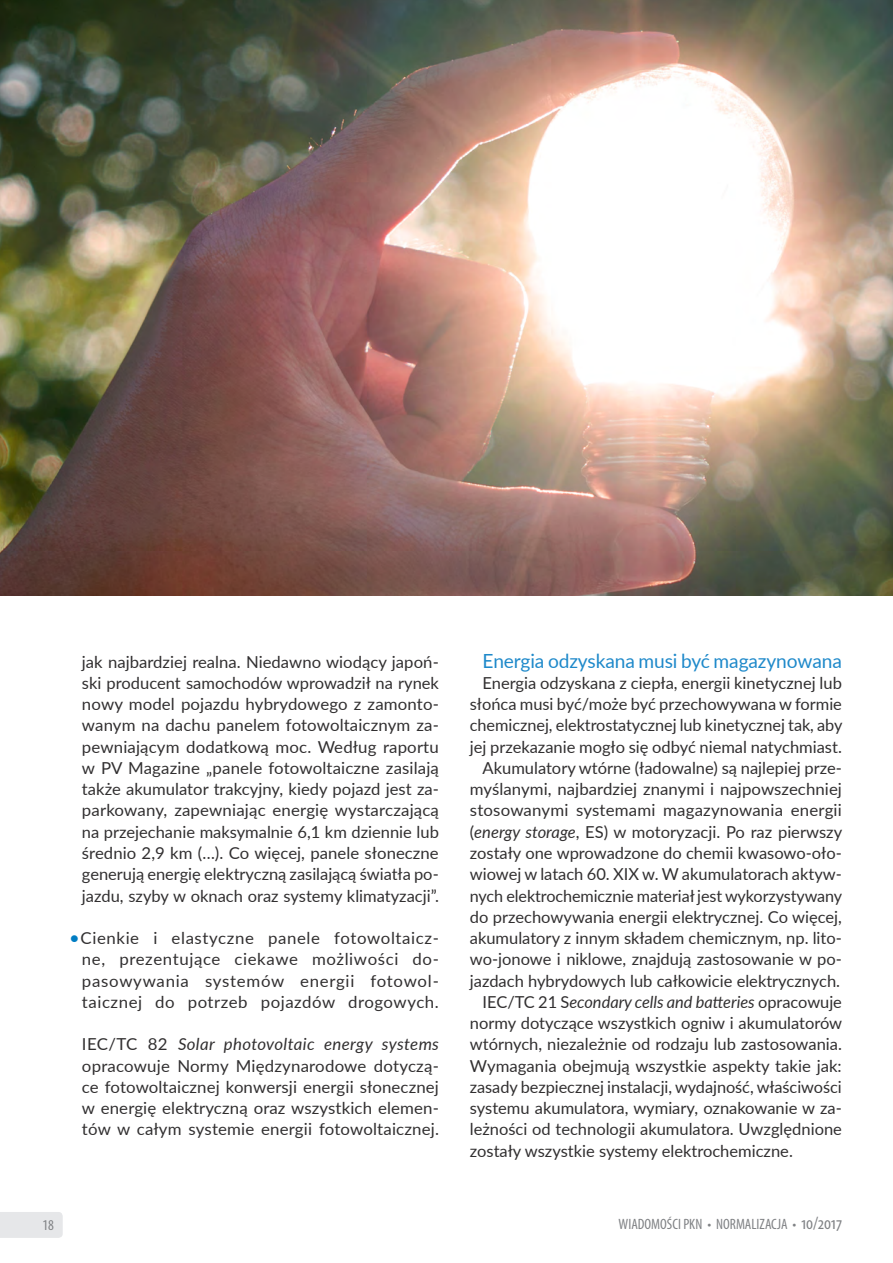
<style>
.page{position:relative;width:893px;height:1263px;background:#fff}
.page>*{position:absolute;margin:0;border:0;box-sizing:border-box;transform-origin:0 0}
.PUNKTORY_NIEBIESKIE{font:19.5px "Lato";letter-spacing:-.005em;color:#1e89ca}
.Tekst_REGULAR___WCIĘ{font:16.5px/21.3px "Lato";color:#312f30;text-align:justify}
.PUNKTORY_NIEBIESKIE-2{font:16.5px/21.3px "Lato";letter-spacing:.01em;color:#312f30;text-align:justify}
.t1{font:condensed 15px "Myriad Pro";color:#808285}
.s1{font-size:18px;color:#007dc3}
.s2{font-style:italic}
.s3{font-size:18px}
</style>
<div class="page">
<div style="left:0;top:1212px;width:63px;height:26px;background:#e6e7e9"></div>
<img style="left:0;top:0;width:893px;height:595px">
<p class="PUNKTORY_NIEBIESKIE-2" style="left:82px;top:650px;width:359px">jak najbardziej realna. Niedawno wiodący japoń&shy;ski producent samochodów wprowadził na rynek nowy model pojazdu hybrydowego z zamonto&shy;wanym na dachu panelem fotowoltaicznym za&shy;pewniającym dodatkową moc. Według raportu w PV Magazine „panele fotowoltaiczne zasilają także akumulator trakcyjny, kiedy pojazd jest za&shy;parkowany, zapewniając energię wystarczającą na przejechanie maksymalnie 6,1 km dziennie lub średnio 2,9 km (…). Co więcej, panele słoneczne generują energię elektryczną zasilającą światła po&shy;jazdu, szyby w oknach oraz systemy klimatyzacji”.</p>
<p class="PUNKTORY_NIEBIESKIE-2" style="left:82px;top:927px;width:358px;text-indent:-13px"><span class="s1">•</span>Cienkie i elastyczne panele fotowoltaicz&shy;ne, prezentujące ciekawe możliwości do&shy;pasowywania systemów energii fotowol&shy;taicznej do potrzeb pojazdów drogowych.</p>
<p class="PUNKTORY_NIEBIESKIE-2" style="left:82px;top:1033px;width:358px">IEC/TC 82 <span class="s2">Solar photovoltaic energy systems </span>opracowuje Normy Międzynarodowe dotyczą&shy;ce fotowoltaicznej konwersji energii słonecznej w energię elektryczną oraz wszystkich elemen&shy;tów w całym systemie energii fotowoltaicznej.</p>
<p class="PUNKTORY_NIEBIESKIE" style="left:483px;top:647px;width:361px">Energia odzyskana musi być magazynowana</p>
<p class="Tekst_REGULAR___WCIĘ" style="left:470px;top:671px;width:374px;text-indent:13px">Energia odzyskana z ciepła, energii kinetycznej lub słońca musi być/może być przechowywana w formie chemicznej, elektrostatycznej lub kinetycznej tak, aby jej przekazanie mogło się odbyć niemal natychmiast.</p>
<p class="Tekst_REGULAR___WCIĘ" style="left:470px;top:757px;width:374px;text-indent:13px">Akumulatory wtórne (ładowalne) są najlepiej prze&shy;myślanymi, najbardziej znanymi i najpowszechniej stosowanymi systemami magazynowania energii (<span class="s2">energy storage</span>, ES) w motoryzacji. Po raz pierwszy zostały one wprowadzone do chemii kwasowo-oło&shy;wiowej w latach 60. XIX w. W akumulatorach aktyw&shy;nych elektrochemicznie materiał jest wykorzystywany do przechowywania energii elektrycznej. Co więcej, akumulatory z innym składem chemicznym, np. lito&shy;wo-jonowe i niklowe, znajdują zastosowanie w po&shy;jazdach hybrydowych lub całkowicie elektrycznych.</p>
<p class="Tekst_REGULAR___WCIĘ" style="left:470px;top:990px;width:374px;text-indent:13px">IEC/TC 21 S<span class="s2">econdary cells and batteries</span> opracowuje normy dotyczące wszystkich ogniw i akumulatorów wtórnych, niezależnie od rodzaju lub zastosowania.<br>Wymagania obejmują wszystkie aspekty takie jak: zasady bezpiecznej instalacji, wydajność, właściwości systemu akumulatora, wymiary, oznakowanie w za&shy;leżności od technologii akumulatora. Uwzględnione zostały wszystkie systemy elektrochemiczne.</p>
<p class="t1" style="left:43px;top:1216px;width:13px">18</p>
<p class="t1" style="left:619px;top:1215px;width:225px">WIADOMOŚCI PKN • NORMALIZACJA • <span class="s3">10/2017</span></p>
</div>
